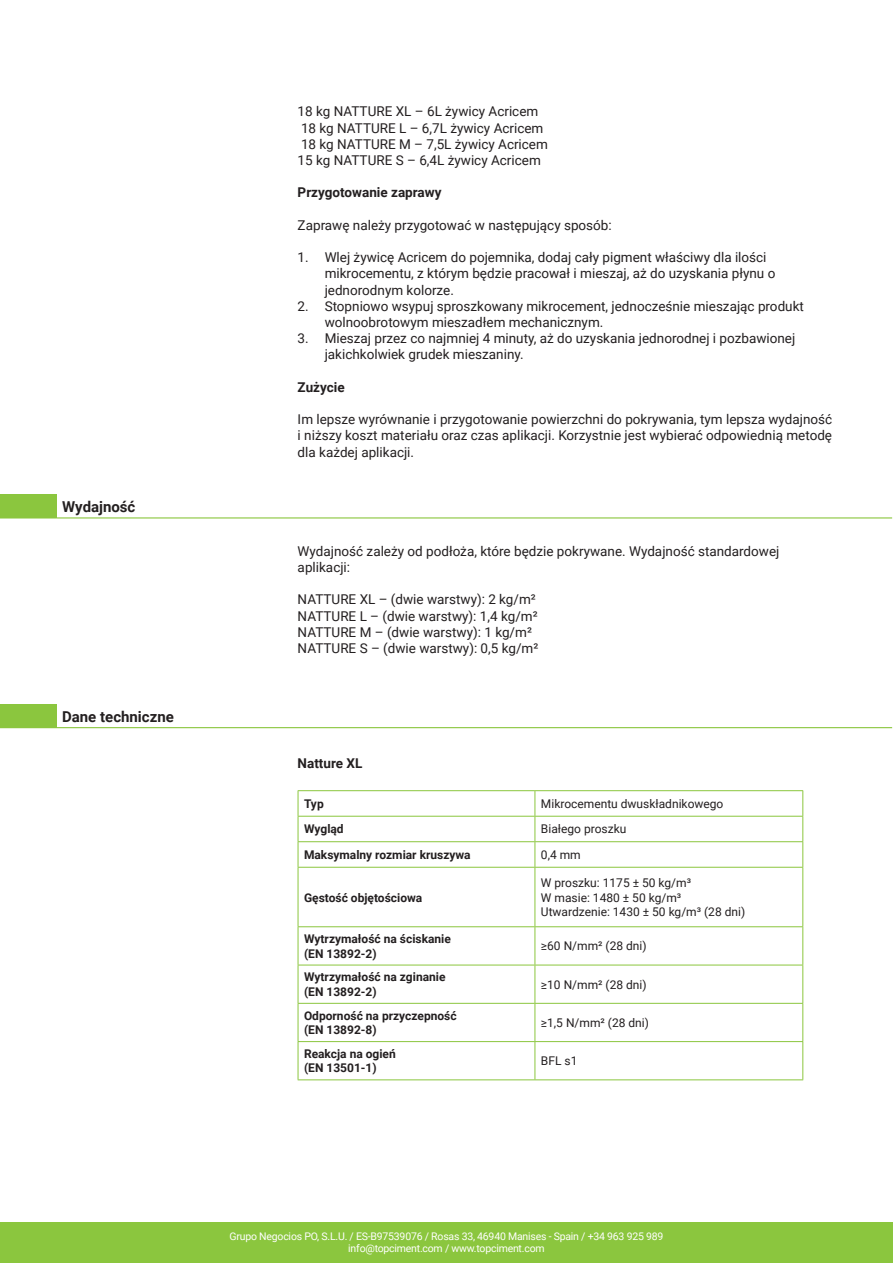
<style>
.page{position:relative;width:893px;height:1263px;background:#fff}
.page>*{position:absolute;margin:0;border:0;box-sizing:border-box;transform-origin:0 0}
.t1{font:700 15px "Roboto";color:#231f20}
.TEXTO_GROSO{font:13.5px/16.2px "Roboto";color:#231f20}
.LISTA{font:13.5px/16.2px "Roboto";color:#231f20}
.TEXTO_GROSO-2{font:700 13.5px "Roboto";color:#231f20}
.CAJAS_TITULARES{font:700 13.5px "Roboto";color:#231f20}
.t2{font:700 12px/14.4px "Roboto";color:#231f20}
.t3{font:12px/14.4px "Roboto";color:#231f20}
.t4{font:10.5px/12px "Roboto";letter-spacing:-.02em;color:#fff;text-align:center}
</style>
<div class="page">
<div style="left:0;top:1222px;width:893px;height:41px;background:#8bc63e"></div>
<div style="left:0;top:495px;width:56px;height:23px;background:#8bc63e"></div>
<hr style="left:56px;top:517px;width:836px;height:1px;background:#8bc63e">
<div style="left:0;top:704px;width:56px;height:24px;background:#8bc63e"></div>
<hr style="left:56px;top:727px;width:836px;height:1px;background:#8bc63e">
<hr style="left:298px;top:790px;width:237px;height:1px;background:#8bc63e">
<hr style="left:535px;top:790px;width:268px;height:1px;background:#8bc63e">
<hr style="left:298px;top:816px;width:237px;height:1px;background:#8bc63e">
<hr style="left:535px;top:816px;width:268px;height:1px;background:#8bc63e">
<hr style="left:298px;top:841px;width:237px;height:1px;background:#8bc63e">
<hr style="left:535px;top:841px;width:268px;height:1px;background:#8bc63e">
<svg style="left:535px;top:791px;width:1px;height:76px"></svg>
<hr style="left:298px;top:867px;width:237px;height:1px;background:#8bc63e">
<hr style="left:535px;top:867px;width:268px;height:1px;background:#8bc63e">
<hr style="left:535px;top:868px;width:1px;height:58px;background:#8bc63e">
<hr style="left:298px;top:926px;width:237px;height:1px;background:#8bc63e">
<hr style="left:535px;top:926px;width:268px;height:1px;background:#8bc63e">
<hr style="left:535px;top:927px;width:1px;height:38px;background:#8bc63e">
<hr style="left:298px;top:965px;width:237px;height:1px;background:#8bc63e">
<hr style="left:535px;top:965px;width:268px;height:1px;background:#8bc63e">
<hr style="left:535px;top:965px;width:1px;height:38px;background:#8bc63e">
<hr style="left:298px;top:1003px;width:237px;height:1px;background:#8bc63e">
<hr style="left:535px;top:1003px;width:268px;height:1px;background:#8bc63e">
<hr style="left:535px;top:1004px;width:1px;height:37px;background:#8bc63e">
<hr style="left:298px;top:1041px;width:237px;height:1px;background:#8bc63e">
<hr style="left:535px;top:1041px;width:268px;height:1px;background:#8bc63e">
<hr style="left:535px;top:1042px;width:1px;height:37px;background:#8bc63e">
<hr style="left:298px;top:1079px;width:237px;height:1px;background:#8bc63e">
<hr style="left:535px;top:1079px;width:268px;height:1px;background:#8bc63e">
<svg style="left:298px;top:791px;width:1px;height:76px"></svg>
<svg style="left:802px;top:791px;width:1px;height:76px"></svg>
<hr style="left:298px;top:868px;width:1px;height:58px;background:#8bc63e">
<hr style="left:802px;top:868px;width:1px;height:58px;background:#8bc63e">
<hr style="left:298px;top:927px;width:1px;height:38px;background:#8bc63e">
<hr style="left:802px;top:927px;width:1px;height:38px;background:#8bc63e">
<hr style="left:298px;top:965px;width:1px;height:38px;background:#8bc63e">
<hr style="left:802px;top:965px;width:1px;height:38px;background:#8bc63e">
<hr style="left:298px;top:1004px;width:1px;height:37px;background:#8bc63e">
<hr style="left:802px;top:1004px;width:1px;height:37px;background:#8bc63e">
<hr style="left:298px;top:1042px;width:1px;height:37px;background:#8bc63e">
<hr style="left:802px;top:1042px;width:1px;height:37px;background:#8bc63e">
<h3 class="t1" style="left:62px;top:496px;width:75px">Wydajność</h3>
<h3 class="t1" style="left:62px;top:706px;width:113px">Dane techniczne</h3>
<p class="TEXTO_GROSO" style="left:298px;top:103px;width:242px">18 kg NATTURE XL – 6L żywicy Acricem</p>
<p class="TEXTO_GROSO" style="left:301px;top:119px;width:244px">18 kg NATTURE L – 6,7L żywicy Acricem</p>
<p class="TEXTO_GROSO" style="left:301px;top:135px;width:248px">18 kg NATTURE M – 7,5L żywicy Acricem</p>
<p class="TEXTO_GROSO" style="left:298px;top:152px;width:245px">15 kg NATTURE S – 6,4L żywicy Acricem</p>
<p class="TEXTO_GROSO-2" style="left:298px;top:183px;width:145px">Przygotowanie zaprawy</p>
<p class="TEXTO_GROSO" style="left:298px;top:216px;width:316px">Zaprawę należy przygotować w następujący sposób:</p>
<p class="TEXTO_GROSO" style="left:325px;top:249px;width:452px;text-indent:-27px">1. Wlej żywicę Acricem do pojemnika, dodaj cały pigment właściwy dla ilości mikrocementu, z którym będzie pracował i mieszaj, aż do uzyskania płynu o jednorodnym kolorze.</p>
<p class="TEXTO_GROSO" style="left:325px;top:297px;width:481px;text-indent:-27px">2. Stopniowo wsypuj sproszkowany mikrocement, jednocześnie mieszając produkt wolnoobrotowym mieszadłem mechanicznym.</p>
<p class="TEXTO_GROSO" style="left:325px;top:330px;width:472px;text-indent:-27px">3. Mieszaj przez co najmniej 4 minuty, aż do uzyskania jednorodnej i pozbawionej jakichkolwiek grudek mieszaniny.</p>
<p class="TEXTO_GROSO-2" style="left:298px;top:378px;width:49px">Zużycie</p>
<p class="TEXTO_GROSO" style="left:298px;top:411px;width:536px;text-align:justify">Im lepsze wyrównanie i przygotowanie powierzchni do pokrywania, tym lepsza wydajność i niższy koszt materiału oraz czas aplikacji. Korzystnie jest wybierać odpowiednią metodę dla każdej aplikacji.</p>
<p class="LISTA" style="left:298px;top:542px;width:483px">Wydajność zależy od podłoża, które będzie pokrywane. Wydajność standardowej aplikacji:</p>
<p class="LISTA" style="left:298px;top:591px;width:240px">NATTURE XL – (dwie warstwy): 2 kg/m²</p>
<p class="LISTA" style="left:298px;top:607px;width:241px">NATTURE L – (dwie warstwy): 1,4 kg/m²</p>
<p class="LISTA" style="left:298px;top:623px;width:236px">NATTURE M – (dwie warstwy): 1 kg/m²</p>
<p class="LISTA" style="left:298px;top:639px;width:242px">NATTURE S – (dwie warstwy): 0,5 kg/m²</p>
<p class="CAJAS_TITULARES" style="left:298px;top:753px;width:66px">Natture XL</p>
<h1 class="t2" style="left:304px;top:796px;width:21px">Typ</h1>
<h1 class="t3" style="left:541px;top:796px;width:184px">Mikrocementu dwuskładnikowego</h1>
<h1 class="t2" style="left:304px;top:821px;width:41px">Wygląd</h1>
<h1 class="t3" style="left:541px;top:821px;width:87px">Białego proszku</h1>
<h1 class="t2" style="left:304px;top:847px;width:168px">Maksymalny rozmiar kruszywa</h1>
<h1 class="t3" style="left:541px;top:847px;width:41px">0,4 mm</h1>
<h1 class="t2" style="left:304px;top:889px;width:120px">Gęstość objętościowa</h1>
<h1 class="t3" style="left:541px;top:875px;width:206px">W proszku: 1175 ± 50 kg/m³<br>W masie: 1480 ± 50 kg/m³<br>Utwardzenie: 1430 ± 50 kg/m³ (28 dni)</h1>
<h1 class="t2" style="left:304px;top:931px;width:148px">Wytrzymałość na ściskanie (EN 13892-2)</h1>
<h1 class="t3" style="left:541px;top:938px;width:107px">≥60 N/mm² (28 dni)</h1>
<h1 class="t2" style="left:304px;top:969px;width:143px">Wytrzymałość na zginanie (EN 13892-2)</h1>
<h1 class="t3" style="left:541px;top:977px;width:107px">≥10 N/mm² (28 dni)</h1>
<h1 class="t2" style="left:304px;top:1008px;width:154px">Odporność na przyczepność (EN 13892-8)</h1>
<h1 class="t3" style="left:541px;top:1015px;width:110px">≥1,5 N/mm² (28 dni)</h1>
<h1 class="t2" style="left:304px;top:1046px;width:93px">Reakcja na ogień (EN 13501-1)</h1>
<h1 class="t3" style="left:541px;top:1053px;width:38px">BFL s1</h1>
<p class="t4" style="left:230px;top:1230px;width:435px">Grupo Negocios PO, S.L.U. / ES-B97539076 / Rosas 33, 46940 Manises - Spain / +34 963 925 989 info@topciment.com / www.topciment.com</p>
</div>
